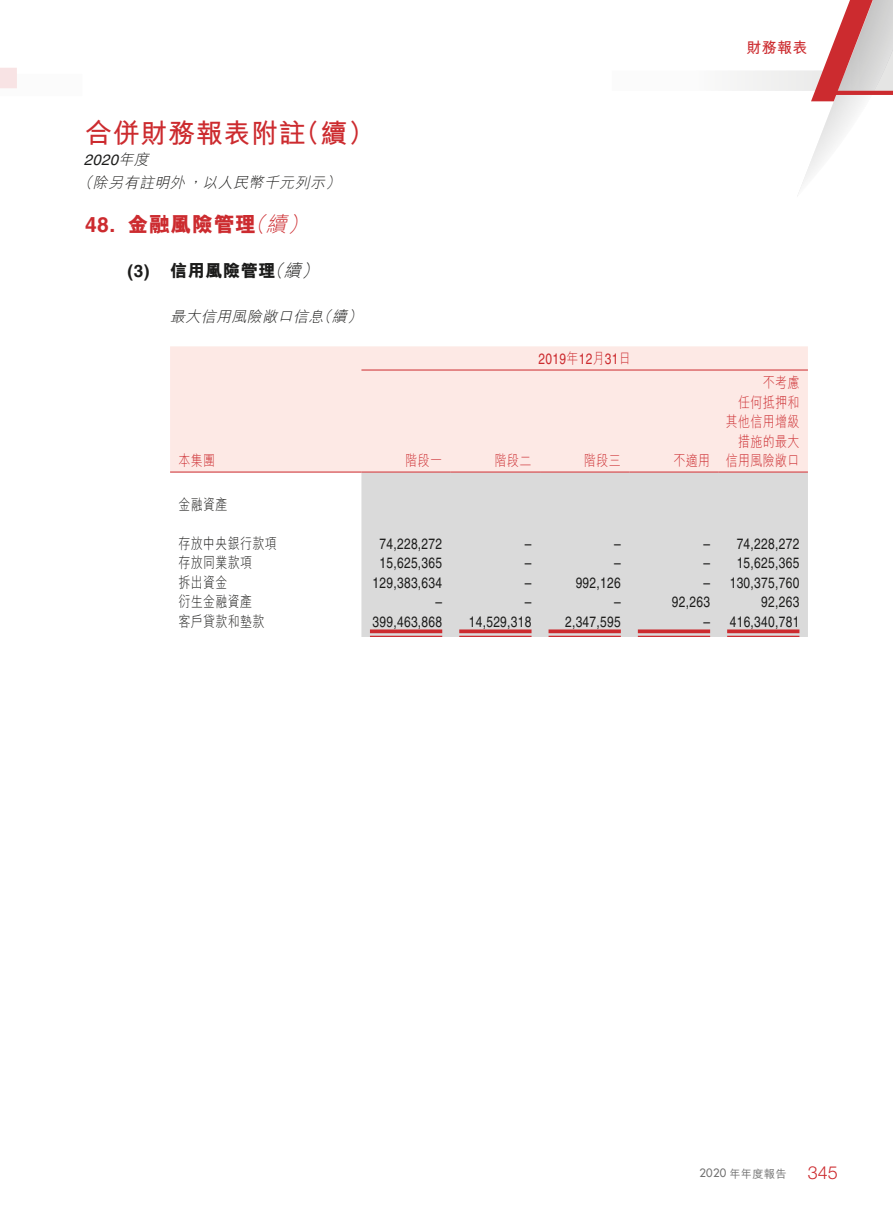
<style>
.page{position:relative;width:893px;height:1212px;background:#fff}
.page>*{position:absolute;margin:0;border:0;box-sizing:border-box;transform-origin:0 0}
.t1{font:700 27px "M Hei HK";letter-spacing:.025em;color:#cc2b2f}
.t2{font:800 21px "M Hei HK";letter-spacing:.025em;color:#cc2b2f}
.t3{font:300 18px "Helvetica Neue LT Std";color:#cc2b2f}
.t4{font:800 17.25px "M Hei HK";letter-spacing:.025em;color:#1c1c1b}
.t5{font:15px "Helvetica LT Std";letter-spacing:.025em;color:#1c1c1b;scale:.8 1}
.t6{font:300 15px/19.5px "M Hei HK";letter-spacing:.025em;color:#cc2b2f;text-align:right;scale:.8 1}
.t7{font:300 15px "M Hei HK";letter-spacing:.025em;color:#1c1c1b;scale:.8 1}
.t8{font:italic 300 15px "M Hei HK";color:#1c1c1b}
.t9{font:15px "Helvetica LT Std";letter-spacing:.025em;color:#cc2b2f;scale:.8 1}
.t10{font:italic 15px "Helvetica LT Std";color:#1c1c1b}
.t11{font:700 15px "M Hei HK";color:#cc2b2f}
.t12{font:500 11.25px "M Hei HK";letter-spacing:.025em;color:#6f6f6f}
.s1{font-family:"M Hei HK";font-weight:300}
.s2{font-family:"Helvetica LT Std";font-weight:700}
.s3{font-weight:300;font-style:italic}
.s4{font-family:"Futura Std"}
</style>
<div class="page">
<svg style="left:0;top:68px;width:17px;height:21px"></svg>
<svg style="left:734px;top:0;width:159px;height:196px"></svg>
<div style="left:170px;top:346px;width:638px;height:126px;background:#fde9e5"></div>
<div style="left:361px;top:473px;width:447px;height:164px;background:#dadada"></div>
<hr style="left:361px;top:370px;width:447px;height:1px;background:#cc2b2f">
<hr style="left:170px;top:472px;width:191px;height:1px;background:#cc2b2f">
<hr style="left:361px;top:472px;width:90px;height:1px;background:#cc2b2f">
<hr style="left:451px;top:472px;width:89px;height:1px;background:#cc2b2f">
<hr style="left:540px;top:472px;width:89px;height:1px;background:#cc2b2f">
<hr style="left:629px;top:472px;width:90px;height:1px;background:#cc2b2f">
<hr style="left:719px;top:472px;width:89px;height:1px;background:#cc2b2f">
<svg style="left:370px;top:629px;width:72px;height:4px"></svg>
<hr style="left:370px;top:636px;width:72px;height:1px;background:#cc2b2f">
<svg style="left:459px;top:629px;width:72px;height:4px"></svg>
<hr style="left:459px;top:636px;width:72px;height:1px;background:#cc2b2f">
<svg style="left:549px;top:629px;width:72px;height:4px"></svg>
<hr style="left:549px;top:636px;width:72px;height:1px;background:#cc2b2f">
<svg style="left:638px;top:629px;width:72px;height:4px"></svg>
<hr style="left:638px;top:636px;width:72px;height:1px;background:#cc2b2f">
<svg style="left:727px;top:629px;width:72px;height:4px"></svg>
<hr style="left:727px;top:636px;width:72px;height:1px;background:#cc2b2f">
<p class="t11" style="left:746px;top:37px;width:63px">財務報表</p>
<h1 class="t1" style="left:85px;top:113px;width:292px">合併財務報表附註（續）</h1>
<p class="t10" style="left:84px;top:151px;width:71px">2020<span class="s1">年度</span></p>
<p class="t8" style="left:78px;top:172px;width:269px">（除另有註明外，以人民幣千元列示）</p>
<h2 class="t2" style="left:85px;top:210px;width:231px"><span class="s2">48.</span> 金融風險管理<span class="s3">（續）</span></h2>
<p class="t4" style="left:128px;top:259px;width:198px"><span class="s2">(3)</span> 信用風險管理<span class="s3">（續）</span></p>
<p class="t8" style="left:170px;top:306px;width:198px">最大信用風險敞口信息（續）</p>
<p class="t9" style="left:538px;top:350px;width:117px">2019<span class="s1">年</span>12<span class="s1">月</span>31<span class="s1">日</span></p>
<p class="t6" style="left:179px;top:450px;width:47px">本集團</p>
<p class="t6" style="left:406px;top:450px;width:47px">階段一</p>
<p class="t6" style="left:495px;top:450px;width:47px">階段二</p>
<p class="t6" style="left:584px;top:450px;width:47px">階段三</p>
<p class="t6" style="left:673px;top:450px;width:47px">不適用</p>
<p class="t6" style="left:726px;top:372px;width:93px">不考慮<br>任何抵押和其他信用增級措施的最大信用風險敞口</p>
<p class="t7" style="left:179px;top:493px;width:63px">金融資產</p>
<p class="t7" style="left:179px;top:532px;width:124px">存放中央銀行款項</p>
<p class="t5" style="left:379px;top:534px;width:80px">74,228,272</p>
<p class="t5" style="left:525px;top:534px;width:10px">–</p>
<p class="t5" style="left:614px;top:534px;width:10px">–</p>
<p class="t5" style="left:703px;top:534px;width:121px">– 74,228,272</p>
<p class="t7" style="left:179px;top:552px;width:93px">存放同業款項</p>
<p class="t5" style="left:379px;top:554px;width:80px">15,625,365</p>
<p class="t5" style="left:525px;top:554px;width:10px">–</p>
<p class="t5" style="left:614px;top:554px;width:10px">–</p>
<p class="t5" style="left:703px;top:554px;width:121px">– 15,625,365</p>
<p class="t7" style="left:179px;top:571px;width:63px">拆出資金</p>
<p class="t5" style="left:372px;top:573px;width:89px">129,383,634</p>
<p class="t5" style="left:525px;top:573px;width:10px">–</p>
<p class="t5" style="left:576px;top:573px;width:58px">992,126</p>
<p class="t5" style="left:703px;top:573px;width:121px">– 130,375,760</p>
<p class="t7" style="left:179px;top:591px;width:93px">衍生金融資產</p>
<p class="t5" style="left:436px;top:593px;width:10px">–</p>
<p class="t5" style="left:525px;top:593px;width:10px">–</p>
<p class="t5" style="left:614px;top:593px;width:10px">–</p>
<p class="t5" style="left:672px;top:593px;width:49px">92,263</p>
<p class="t5" style="left:761px;top:593px;width:49px">92,263</p>
<p class="t7" style="left:179px;top:610px;width:109px">客戶貸款和墊款</p>
<p class="t5" style="left:372px;top:612px;width:89px">399,463,868</p>
<p class="t5" style="left:469px;top:612px;width:80px">14,529,318</p>
<p class="t5" style="left:565px;top:612px;width:71px">2,347,595</p>
<p class="t5" style="left:703px;top:612px;width:121px">– 416,340,781</p>
<p class="t12" style="left:699px;top:1165px;width:89px"><span class="s4">2020</span> 年年度報告</p>
<p class="t3" style="left:808px;top:1162px;width:31px">345</p>
</div>
